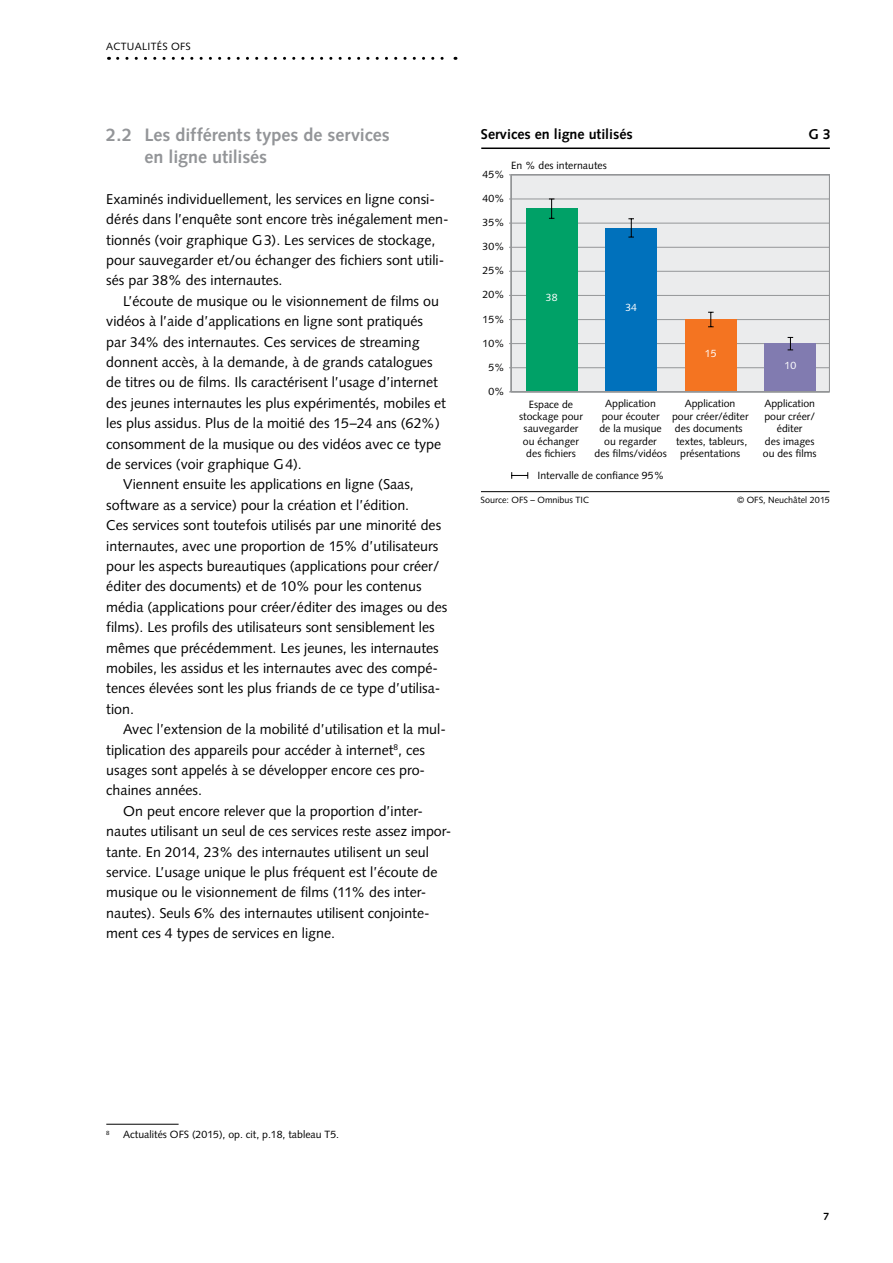
<style>
.page{position:relative;width:893px;height:1263px;background:#fff}
.page>*{position:absolute;margin:0;border:0;box-sizing:border-box;transform-origin:0 0}
.Titel_grau{font:700 18px/21.9px "Syntax LT Std";color:#939598}
.Grundtext_F{font:14.25px/20.4px "Syntax LT Std";color:#000}
.Grundtext_nachTitel{font:14.25px/20.4px "Syntax LT Std";color:#000}
.t1{font:700 14.25px "Syntax LT Std";color:#000}
.Fussnote_F{font:10.5px/12.5px "Syntax LT Std";color:#000;text-align:center}
.Fussnote_F-2{font:10.5px "Syntax LT Std";letter-spacing:.025em;color:#000}
.t2{font:10.5px "Syntax LT Std";color:#fff}
.t3{font:700 10.5px "Syntax LT Std";color:#000}
.t4{font:9px "Syntax LT Std";color:#000}
.Fussnote_F-3{font:6.15px "Syntax LT Std";color:#000}
</style>
<div class="page">
<svg style="left:118px;top:57px;width:338px;height:3px"></svg>
<hr style="left:106px;top:1124px;width:73px;height:1px;background:#000">
<hr style="left:481px;top:147px;width:349px;height:2px;background:#000">
<hr style="left:481px;top:491px;width:349px;height:1px;background:#000">
<svg style="left:511px;top:472px;width:17px;height:7px"></svg>
<svg style="left:509px;top:174px;width:321px;height:219px;background:#a7c4c3"></svg>
<p class="Fussnote_F-2" style="left:106px;top:41px;width:86px">ACTUALITÉS OFS</p>
<p class="Titel_grau" style="left:145px;top:124px;width:247px;text-indent:-38px">2.2 Les différents types de services en ligne utilisés</p>
<p class="Grundtext_nachTitel" style="left:106px;top:189px;width:344px">Examinés individuellement, les services en ligne consi&shy;dérés dans l’enquête sont encore très inégalement men&shy;tionnés (voir graphique G3). Les services de stockage, pour sauvegarder et/ou échanger des fichiers sont utili&shy;sés par 38% des internautes.</p>
<p class="Grundtext_F" style="left:106px;top:291px;width:341px;text-indent:17px">L’écoute de musique ou le visionnement de films ou vidéos à l’aide d’applications en ligne sont pratiqués par 34% des internautes. Ces services de streaming donnent accès, à la demande, à de grands catalogues de titres ou de films. Ils caractérisent l’usage d’internet des jeunes internautes les plus expérimentés, mobiles et les plus assidus. Plus de la moitié des 15–24 ans (62%) consomment de la musique ou des vidéos avec ce type de services (voir graphique G4).</p>
<p class="Grundtext_F" style="left:106px;top:474px;width:343px;text-indent:17px">Viennent ensuite les applications en ligne (Saas, software as a service) pour la création et l’édition.<br>Ces services sont toutefois utilisés par une minorité des internautes, avec une proportion de 15% d’utilisateurs pour les aspects bureautiques (applications pour créer/ éditer des documents) et de 10% pour les contenus média (applications pour créer/éditer des images ou des films). Les profils des utilisateurs sont sensiblement les mêmes que précédemment. Les jeunes, les internautes mobiles, les assidus et les internautes avec des compé&shy;tences élevées sont les plus friands de ce type d’utilisa&shy;tion.</p>
<p class="Grundtext_F" style="left:106px;top:719px;width:341px;text-indent:17px">Avec l’extension de la mobilité d’utilisation et la mul&shy;tiplication des appareils pour accéder à internet<sup>8</sup>, ces usages sont appelés à se développer encore ces pro&shy;chaines années.</p>
<p class="Grundtext_F" style="left:106px;top:801px;width:347px;text-indent:17px">On peut encore relever que la proportion d’inter&shy;nautes utilisant un seul de ces services reste assez impor&shy;tante. En 2014, 23% des internautes utilisent un seul service. L’usage unique le plus fréquent est l’écoute de musique ou le visionnement de films (11% des inter&shy;nautes). Seuls 6% des internautes utilisent conjointe&shy;ment ces 4 types de services en ligne.</p>
<p class="t1" style="left:481px;top:126px;width:153px">Services en ligne utilisés</p>
<p class="t1" style="left:808px;top:126px;width:24px">G 3</p>
<p class="Fussnote_F" style="left:483px;top:168px;width:24px">45%</p>
<p class="Fussnote_F" style="left:483px;top:192px;width:24px">40%</p>
<p class="Fussnote_F" style="left:483px;top:216px;width:24px">35%</p>
<p class="Fussnote_F" style="left:483px;top:240px;width:24px">30%</p>
<p class="Fussnote_F" style="left:483px;top:265px;width:24px">25%</p>
<p class="Fussnote_F" style="left:483px;top:289px;width:24px">20%</p>
<p class="Fussnote_F" style="left:483px;top:313px;width:24px">15%</p>
<p class="Fussnote_F" style="left:483px;top:337px;width:24px">10%</p>
<p class="Fussnote_F" style="left:488px;top:361px;width:18px">5%</p>
<p class="Fussnote_F" style="left:488px;top:385px;width:18px">0%</p>
<p class="Fussnote_F" style="left:511px;top:159px;width:97px">En % des internautes</p>
<p class="t2" style="left:546px;top:291px;width:13px">38</p>
<p class="t2" style="left:625px;top:301px;width:13px">34</p>
<p class="t2" style="left:705px;top:347px;width:13px">15</p>
<p class="t2" style="left:785px;top:359px;width:13px">10</p>
<p class="Fussnote_F" style="left:519px;top:398px;width:65px">Espace de stockage pour sauvegarder ou échanger des fichiers</p>
<p class="Fussnote_F" style="left:594px;top:398px;width:74px">Application pour écouter<br>de la musique ou regarder<br>des films/vidéos</p>
<p class="Fussnote_F" style="left:672px;top:398px;width:78px">Application<br>pour créer/éditer des documents textes, tableurs, présentations</p>
<p class="Fussnote_F" style="left:763px;top:398px;width:55px">Application pour créer/ éditer<br>des images ou des films</p>
<p class="Fussnote_F" style="left:537px;top:469px;width:128px">Intervalle de confiance 95%</p>
<p class="t4" style="left:480px;top:494px;width:110px">Source: OFS – Omnibus TIC</p>
<p class="t4" style="left:737px;top:494px;width:94px">© OFS, Neuchâtel 2015</p>
<p class="Fussnote_F-3" style="left:106px;top:1129px;width:5px">8</p>
<p class="Fussnote_F" style="left:123px;top:1128px;width:217px">Actualités OFS (2015), op. cit, p.18, tableau T5.</p>
<p class="t3" style="left:823px;top:1210px;width:7px">7</p>
</div>
